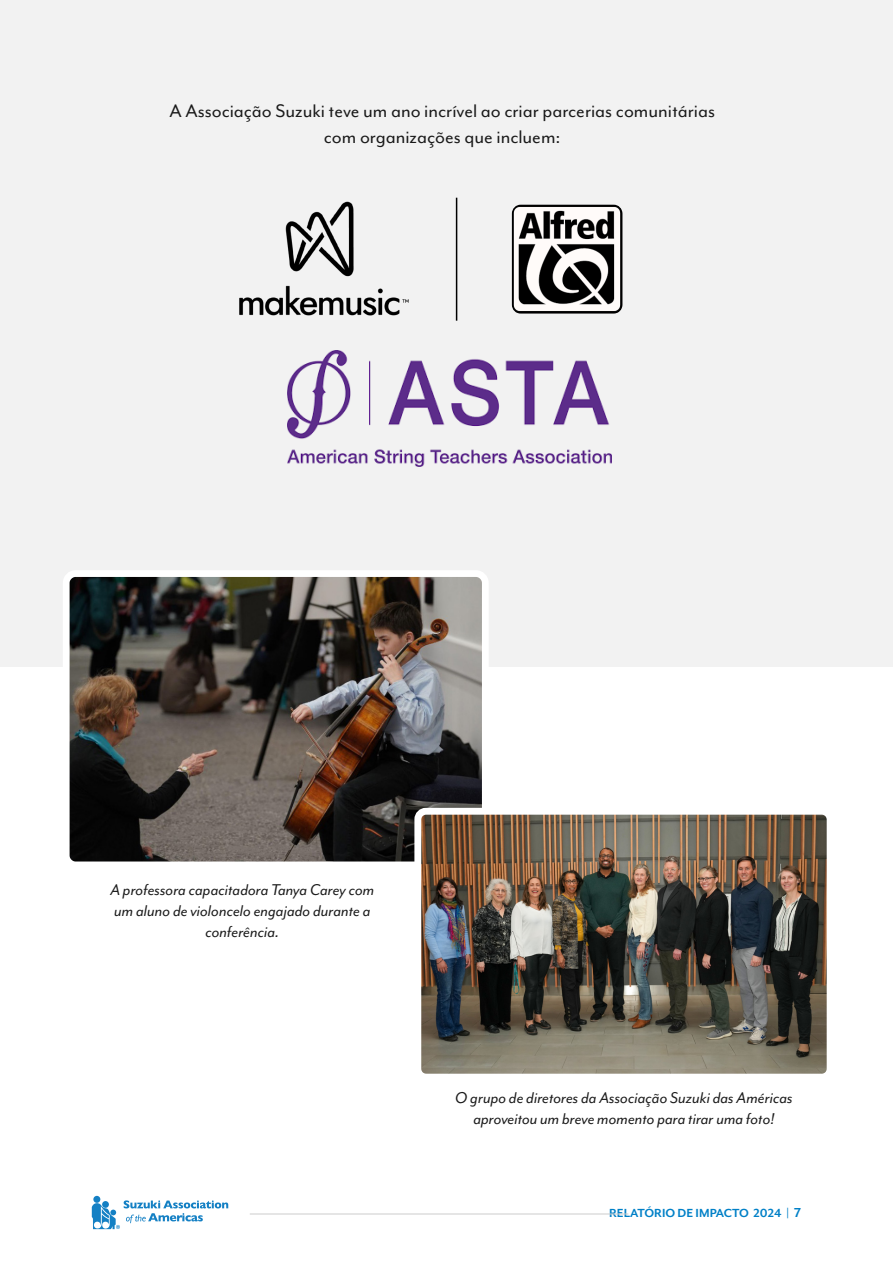
<style>
.page{position:relative;width:893px;height:1263px;background:#fff}
.page>*{position:absolute;margin:0;border:0;box-sizing:border-box;transform-origin:0 0}
.t1{font:21px/25.5px "Mr Eaves Mod OT";color:#1a1a1a;text-align:center}
.t2{font:italic 18px/21px "Mr Eaves Mod OT";color:#1a1a1a;text-align:center}
.t3{font:700 13.5px "Mr Eaves Mod OT";color:#0080c7}
.s1{font-size:15px}
</style>
<div class="page">
<hr style="left:250px;top:1214px;width:378px;height:1px;background:#ccc">
<div style="left:93px;top:1196px;width:7px;height:7px;background:#1480c4;border-radius:50%"></div>
<svg style="left:92px;top:1200px;width:136px;height:29px"></svg>
<div style="left:0;top:0;width:893px;height:666px;background:#f2f2f2"></div>
<img style="left:71px;top:578px;width:410px;height:282px">
<div style="left:63px;top:570px;width:426px;height:298px;border:7px solid #fff;border-radius:9px"></div>
<img style="left:422px;top:816px;width:403px;height:256px">
<div style="left:414px;top:808px;width:419px;height:272px;border:7px solid #fff;border-radius:8px"></div>
<img style="left:287px;top:351px;width:324px;height:116px">
<img style="left:239px;top:201px;width:170px;height:115px">
<img style="left:512px;top:205px;width:110px;height:109px">
<hr style="left:456px;top:198px;width:1px;height:123px;background:#000">
<p class="t1" style="left:169px;top:98px;width:547px">A Associação Suzuki teve um ano incrível ao criar parcerias comunitárias com organizações que incluem:</p>
<p class="t2" style="left:110px;top:879px;width:266px">A professora capacitadora Tanya Carey com um aluno de violoncelo engajado durante a conferência.</p>
<p class="t2" style="left:455px;top:1087px;width:339px">O grupo de diretores da Associação Suzuki das Américas aproveitou um breve momento para tirar uma foto!</p>
<p class="t3" style="left:609px;top:1205px;width:194px">RELATÓRIO DE IMPACTO 2024 | <span class="s1">7</span></p>
</div>
